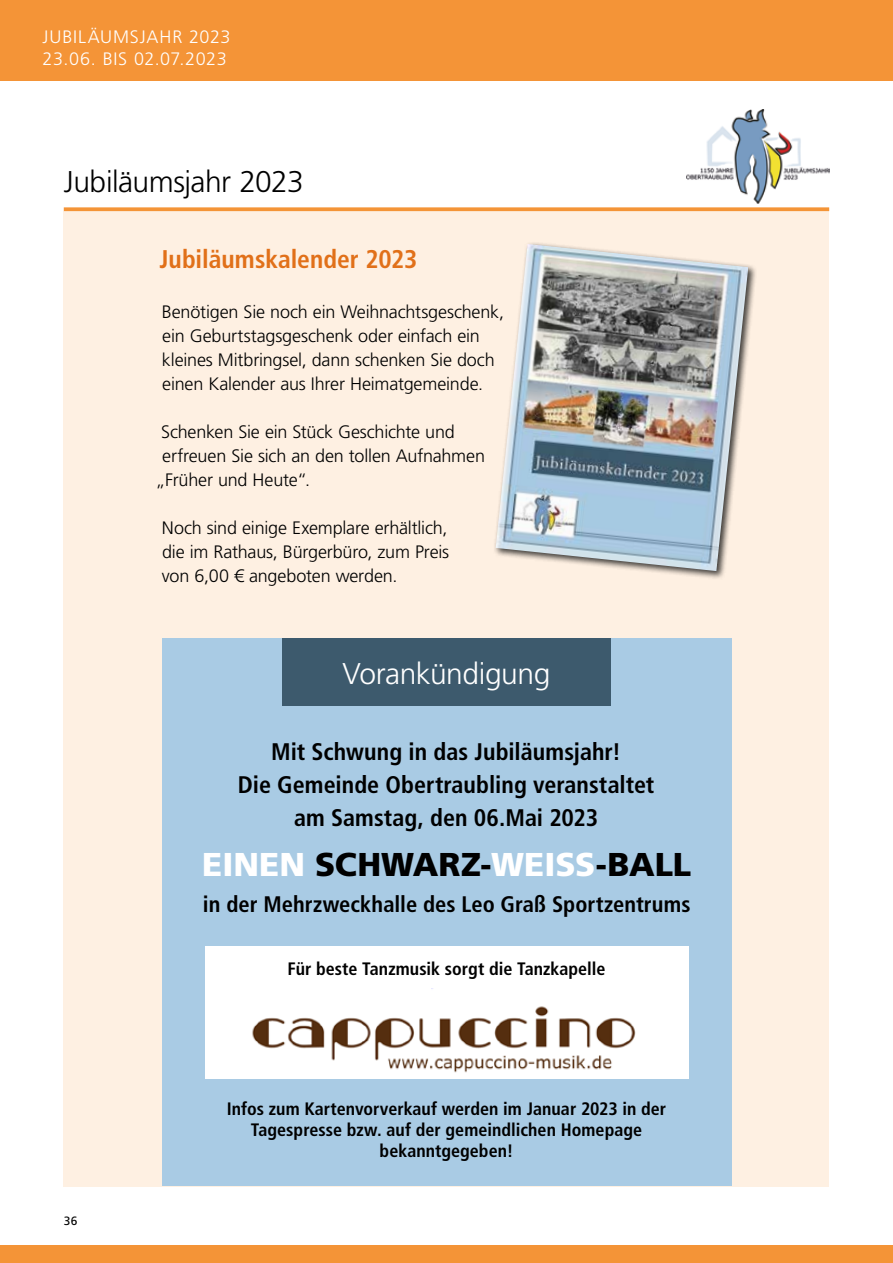
<style>
.page{position:relative;width:893px;height:1263px;background:#fff}
.page>*{position:absolute;margin:0;border:0;box-sizing:border-box;transform-origin:0 0}
.t1{font:900 33px "Frutiger LT Pro";color:#000}
.t2{font:300 30px "Frutiger LT Pro";letter-spacing:-.02em;color:#000}
.t3{font:300 30px "Frutiger LT Pro";letter-spacing:-.015em;color:#fff}
.t4{font:700 condensed 25.5px "Frutiger LT Pro";color:#e2781d}
.t5{font:700 condensed 24px/33px "Frutiger LT Pro";color:#000;text-align:center}
.t6{font:700 condensed 22.5px "Frutiger LT Pro";color:#000}
.t7{font:300 18px/24px "Frutiger LT Pro";letter-spacing:-.01em;color:#000}
.t8{font:700 condensed 18px/21px "Frutiger LT Pro";color:#000;text-align:center}
.t9{font:300 18px/21.6px "Frutiger LT Pro";letter-spacing:.04em;color:#fff}
.t10{font:12px "Frutiger LT Pro";color:#000}
.s1{color:#fff}
</style>
<div class="page">
<div style="left:0;top:0;width:893px;height:81px;background:#f49437"></div>
<div style="left:0;top:1246px;width:893px;height:17px;background:#f49437"></div>
<div style="left:64px;top:211px;width:765px;height:975px;background:#fef0e2"></div>
<svg style="left:64px;top:207px;width:765px;height:4px;background:#f59e49"></svg>
<div style="left:493px;top:241px;width:264px;height:339px;background:#000;opacity:.75"></div>
<img style="left:496px;top:244px;width:252px;height:327px">
<div style="left:162px;top:639px;width:569px;height:547px;background:#a9cbe4"></div>
<div style="left:205px;top:946px;width:483px;height:133px;background:#fff"></div>
<img style="left:252px;top:1006px;width:384px;height:67px">
<div style="left:282px;top:639px;width:329px;height:67px;background:#3d5a6d"></div>
<img style="left:686px;top:110px;width:143px;height:93px">
<p class="t9" style="left:43px;top:26px;width:190px">JUBILÄUMSJAHR 2023<br>23.06. BIS 02.07.2023</p>
<h2 class="t2" style="left:64px;top:164px;width:242px">Jubiläumsjahr 2023</h2>
<h3 class="t4" style="left:159px;top:244px;width:260px">Jubiläumskalender 2023</h3>
<p class="t7" style="left:162px;top:300px;width:344px">Benötigen Sie noch ein Weihnachtsgeschenk, ein Geburtstagsgeschenk oder einfach ein kleines Mitbringsel, dann schenken Sie doch einen Kalender aus Ihrer Heimatgemeinde.</p>
<p class="t7" style="left:161px;top:420px;width:295px">Schenken Sie ein Stück Geschichte und</p>
<p class="t7" style="left:162px;top:444px;width:324px">erfreuen Sie sich an den tollen Aufnahmen</p>
<p class="t7" style="left:155px;top:468px;width:156px">„Früher und Heute“.</p>
<p class="t7" style="left:162px;top:516px;width:289px;text-align:justify">Noch sind einige Exemplare erhältlich, die im Rathaus, Bürgerbüro, zum Preis von 6,00 € angeboten werden.</p>
<h2 class="t3" style="left:343px;top:656px;width:209px">Vorankündigung</h2>
<h3 class="t5" style="left:238px;top:736px;width:418px">Mit Schwung in das Jubiläumsjahr!<br>Die Gemeinde Obertraubling veranstaltet am Samstag, den 06.Mai 2023</h3>
<h1 class="t1" style="left:202px;top:845px;width:490px"><span class="s1">EINEN</span> SCHWARZ-<span class="s1">WEISS</span>-BALL</h1>
<p class="t6" style="left:203px;top:891px;width:489px">in der Mehrzweckhalle des Leo Graß Sportzentrums</p>
<p class="t8" style="left:288px;top:958px;width:319px">Für beste Tanzmusik sorgt die Tanzkapelle</p>
<p class="t10" style="left:64px;top:1213px;width:15px">36</p>
<p class="t8" style="left:227px;top:1098px;width:441px">Infos zum Kartenvorverkauf werden im Januar 2023 in der<br>Tagespresse bzw. auf der gemeindlichen Homepage bekanntgegeben!</p>
</div>
